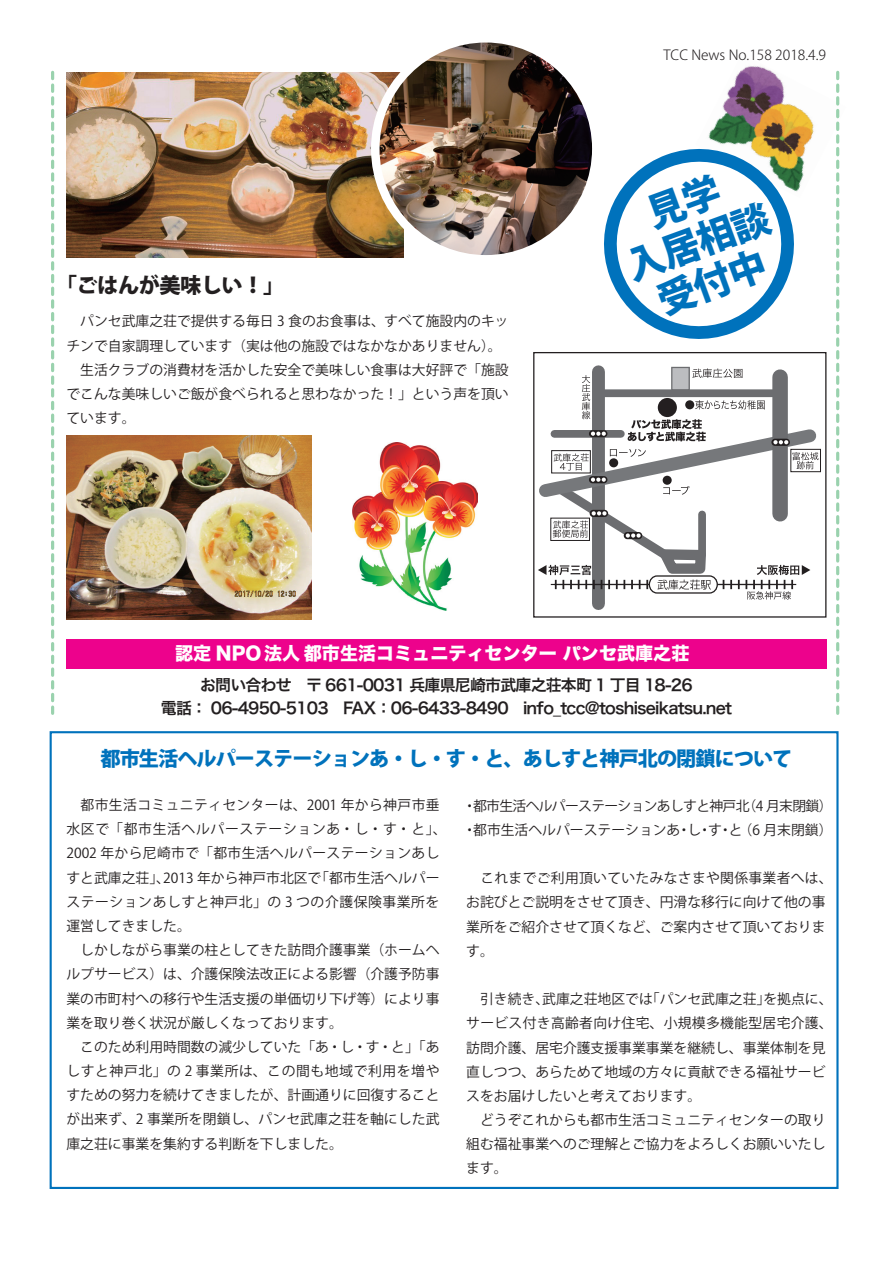
<style>
.page{position:relative;width:893px;height:1263px;background:#fff}
.page>*{position:absolute;margin:0;border:0;box-sizing:border-box;transform-origin:0 0}
.t1{font:800 38.25px/42.5px "Koz Go Std";color:#0072bc;text-align:center}
.t2{font:800 21.3px "Koz Go Std";letter-spacing:-.025em;color:#231f20}
.t3{font:800 20.25px "Koz Go Std";letter-spacing:-.05em;color:#0072bc}
.t4{font:18px "Hira Kaku Std W8";color:#fff}
.t5{font:15.9px/23.4px "Hira Kaku Pro W6";letter-spacing:-.05em;color:#231f20;text-align:center}
.t6{font:13.8px/24.2px "Koz Go Std";color:#231f20}
.t7{font:13.8px/24.2px "Koz Go Std";letter-spacing:-.05em;color:#231f20}
.t8{font:300 13.8px "Koz Go Std";color:#231f20}
</style>
<div class="page">
<svg style="left:51px;top:72px;width:3px;height:641px"></svg>
<img style="left:66px;top:72px;width:338px;height:186px">
<img style="left:375px;top:38px;width:221px;height:221px;border-radius:50%">
<div style="left:371px;top:34px;width:230px;height:230px;border:9px solid #fff;border-radius:50%"></div>
<div style="left:671px;top:367px;width:19px;height:24px;border:1px solid #6c6d70"></div>
<svg style="left:533px;top:368px;width:288px;height:232px"></svg>
<img style="left:353px;top:442px;width:124px;height:169px">
<div style="left:395px;top:754px;width:7px;height:8px;border:2px solid #fff;border-radius:50%"></div>
<div style="left:433px;top:754px;width:8px;height:8px;border:2px solid #fff;border-radius:50%"></div>
<div style="left:471px;top:754px;width:8px;height:8px;border:2px solid #fff;border-radius:50%"></div>
<svg style="left:522px;top:731px;width:270px;height:3px"></svg>
<div style="left:66px;top:639px;width:760px;height:30px;background:#ed028c"></div>
<img style="left:66px;top:435px;width:246px;height:184px">
<img style="left:708px;top:66px;width:132px;height:127px">
<svg style="left:599px;top:144px;width:200px;height:195px"></svg>
<svg style="left:836px;top:72px;width:3px;height:641px"></svg>
<h2 class="t2" style="left:56px;top:271px;width:230px">「ごはんが美味しい！」</h2>
<p class="t6" style="left:66px;top:310px;width:444px">　パンセ武庫之荘で提供する毎日 3 食のお食事は、すべて施設内のキッチンで自家調理しています（実は他の施設ではなかなかありません）。　生活クラブの消費材を活かした安全で美味しい食事は大好評で「施設でこんな美味しいご飯が食べられると思わなかった！」という声を頂いています。</p>
<p class="t8" style="left:663px;top:47px;width:164px">TCC News No.158 2018.4.9</p>
<h1 class="t1" style="left:607px;top:210px;width:152px;rotate:-20deg">見学<br>入居相談受付中</h1>
<h3 class="t4" style="left:175px;top:643px;width:516px">認定 NPO法人都市生活コミュニティセンター パンセ武庫之荘</h3>
<p class="t5" style="left:161px;top:673px;width:573px">お問い合わせ　〒 661-0031 兵庫県尼崎市武庫之荘本町 1 丁目 18-26<br>電話： 06-4950-5103　FAX：06-6433-8490　info_tcc@toshiseikatsu.net</p>
<h3 class="t3" style="left:101px;top:745px;width:693px">都市生活ヘルパーステーションあ・し・す・と、あしすと神戸北の閉鎖について</h3>
<p class="t7" style="left:463px;top:794px;width:371px">・都市生活ヘルパーステーションあしすと神戸北（4 月末閉鎖）・都市生活ヘルパーステーションあ・し・す・と（6 月末閉鎖）</p>
<p class="t6" style="left:466px;top:867px;width:368px">　これまでご利用頂いていたみなさまや関係事業者へは、お詫びとご説明をさせて頂き、円滑な移行に向けて他の事業所をご紹介させて頂くなど、ご案内させて頂いております。</p>
<p class="t6" style="left:466px;top:987px;width:368px">　引き続き、武庫之荘地区では「パンセ武庫之荘」を拠点に、サービス付き高齢者向け住宅、小規模多機能型居宅介護、訪問介護、居宅介護支援事業事業を継続し、事業体制を見直しつつ、あらためて地域の方々に貢献できる福祉サービスをお届けしたいと考えております。<br>　どうぞこれからも都市生活コミュニティセンターの取り組む福祉事業へのご理解とご協力をよろしくお願いいたします。</p>
<p class="t6" style="left:66px;top:793px;width:382px">　都市生活コミュニティセンターは、2001 年から神戸市垂水区で「都市生活ヘルパーステーションあ・し・す・と」、<br>2002 年から尼崎市で「都市生活ヘルパーステーションあしすと武庫之荘」、2013 年から神戸市北区で「都市生活ヘルパーステーションあしすと神戸北」の 3 つの介護保険事業所を運営してきました。<br>　しかしながら事業の柱としてきた訪問介護事業（ホームヘルプサービス）は、介護保険法改正による影響（介護予防事業の市町村への移行や生活支援の単価切り下げ等）により事業を取り巻く状況が厳しくなっております。<br>　このため利用時間数の減少していた「あ・し・す・と」「あしすと神戸北」の 2 事業所は、この間も地域で利用を増やすための努力を続けてきましたが、計画通りに回復することが出来ず、2 事業所を閉鎖し、パンセ武庫之荘を軸にした武庫之荘に事業を集約する判断を下しました。</p>
</div>
